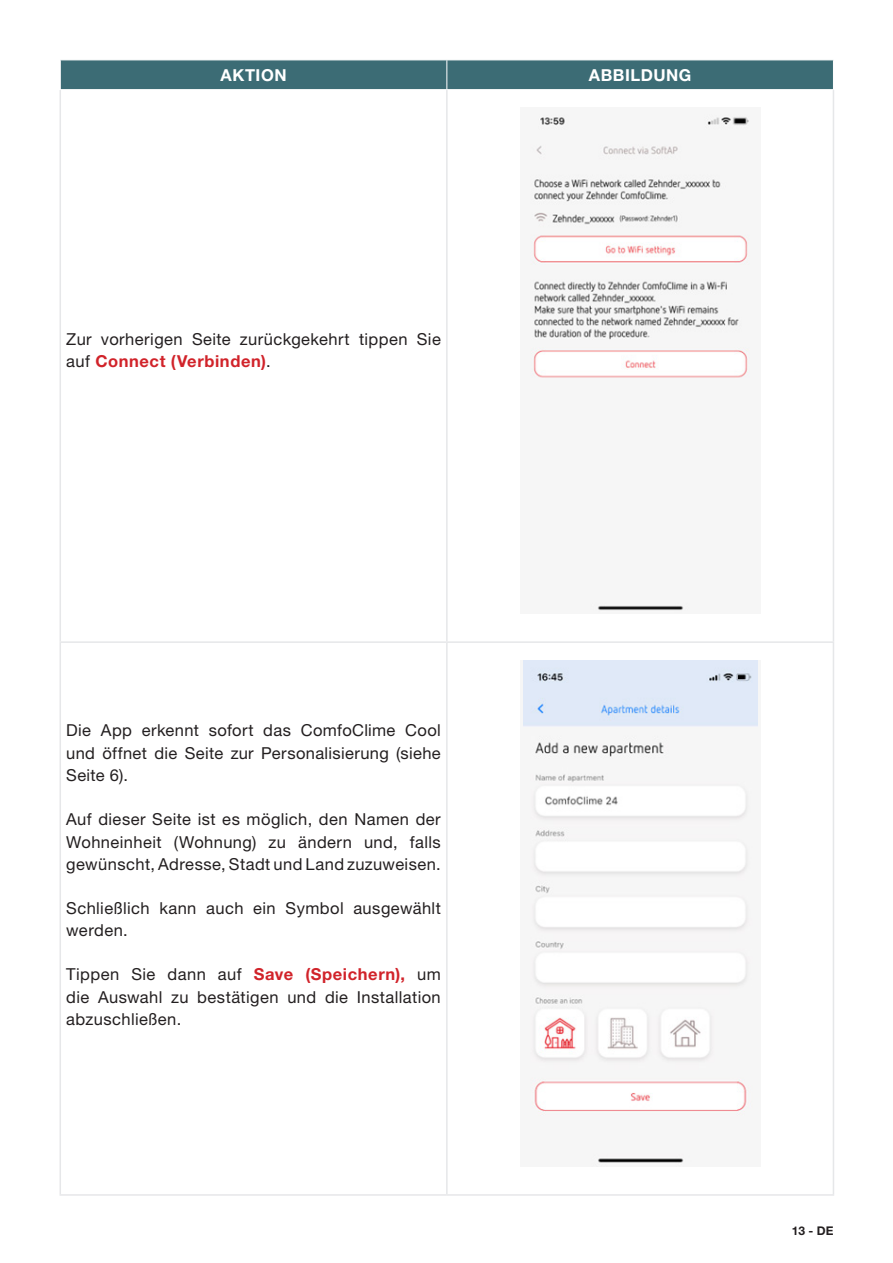
<style>
.page{position:relative;width:893px;height:1263px;background:#fff}
.page>*{position:absolute;margin:0;border:0;box-sizing:border-box;transform-origin:0 0}
.t1{font:16.5px/22.5px "Helvetica Neue LT Pro";letter-spacing:.025em;color:#231f20;text-align:justify}
.t2{font:700 16.5px "Helvetica Neue LT Pro";letter-spacing:.03em;color:#fff}
.t3{font:700 12px "Helvetica Neue LT Pro";color:#231f20}
.s1{font-weight:700;color:#d1232a}
</style>
<div class="page">
<hr style="left:60px;top:90px;width:1px;height:551px;background:#e6e7e9">
<hr style="left:60px;top:641px;width:387px;height:2px;background:#e6e7e9">
<hr style="left:60px;top:643px;width:1px;height:551px;background:#e6e7e9">
<hr style="left:60px;top:1194px;width:387px;height:2px;background:#e6e7e9">
<hr style="left:446px;top:90px;width:2px;height:551px;background:#e6e7e9">
<hr style="left:447px;top:641px;width:387px;height:2px;background:#e6e7e9">
<hr style="left:446px;top:643px;width:2px;height:551px;background:#e6e7e9">
<hr style="left:447px;top:1194px;width:387px;height:2px;background:#e6e7e9">
<svg style="left:60px;top:60px;width:774px;height:30px;background:#45737b"></svg>
<hr style="left:833px;top:90px;width:1px;height:551px;background:#e6e7e9">
<hr style="left:833px;top:643px;width:1px;height:551px;background:#e6e7e9">
<div style="left:520px;top:107px;width:240px;height:506px;background:#f6f6f6"></div>
<img style="left:533px;top:117px;width:216px;height:493px">
<div style="left:520px;top:660px;width:240px;height:506px;background:#f6f6f6"></div>
<img style="left:524px;top:660px;width:233px;height:503px">
<p class="t2" style="left:221px;top:64px;width:68px">AKTION</p>
<p class="t2" style="left:589px;top:64px;width:104px">ABBILDUNG</p>
<p class="t1" style="left:66px;top:327px;width:376px">Zur vorherigen Seite zurückgekehrt tippen Sie auf <span class="s1">Connect (Verbinden)</span>.</p>
<p class="t1" style="left:66px;top:719px;width:376px">Die App erkennt sofort das ComfoClime Cool und öffnet die Seite zur Personalisierung (siehe Seite 6).</p>
<p class="t1" style="left:66px;top:807px;width:376px">Auf dieser Seite ist es möglich, den Namen der Wohneinheit (Wohnung) zu ändern und, falls gewünscht, Adresse, Stadt und Land zuzuweisen.</p>
<p class="t1" style="left:66px;top:896px;width:376px">Schließlich kann auch ein Symbol ausgewählt werden.</p>
<p class="t1" style="left:66px;top:962px;width:376px">Tippen Sie dann auf <span class="s1">Save (Speichern),</span> um die Auswahl zu bestätigen und die Installation abzuschließen.</p>
<p class="t3" style="left:792px;top:1223px;width:43px">13 - DE</p>
</div>
